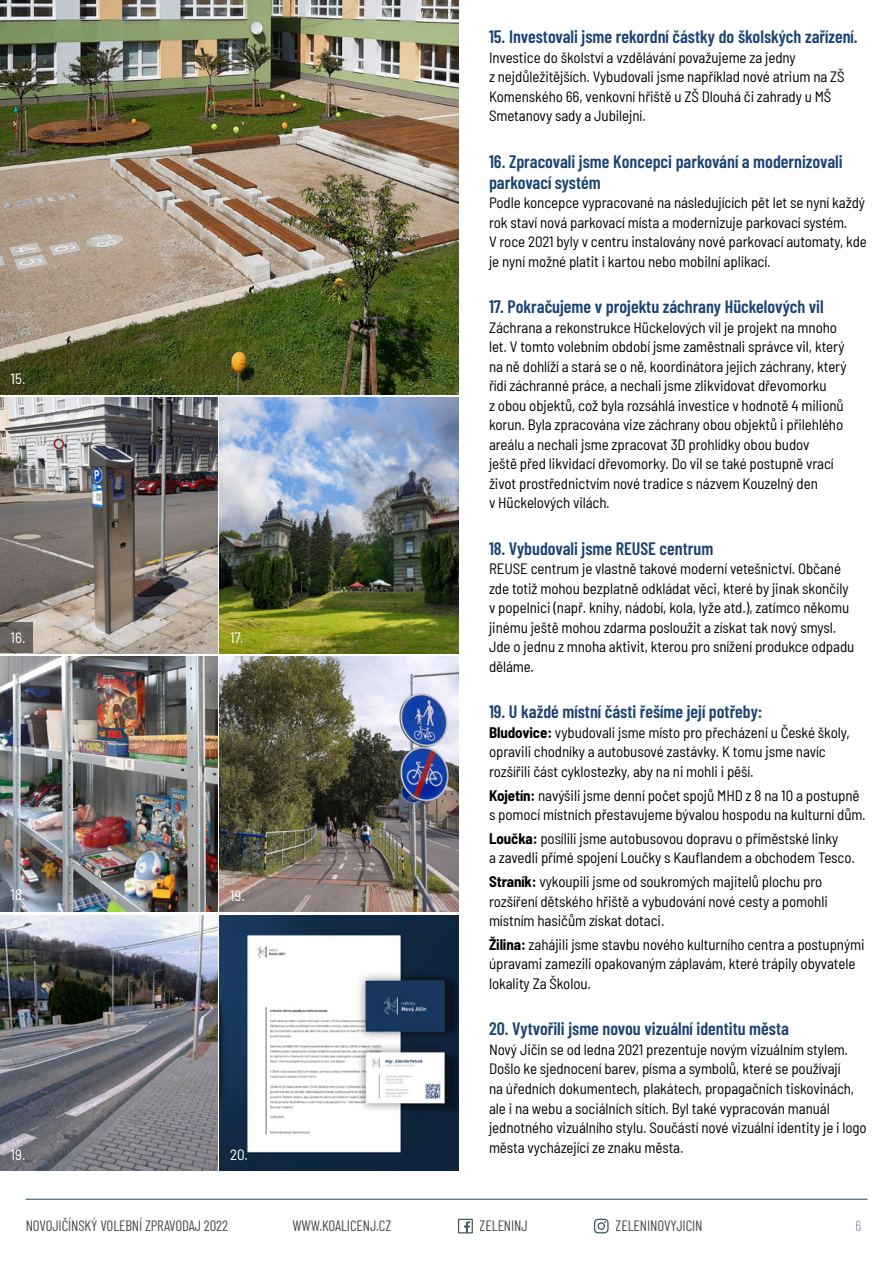
<style>
.page{position:relative;width:893px;height:1263px;background:#fff}
.page>*{position:absolute;margin:0;border:0;box-sizing:border-box;transform-origin:0 0}
.Nadpis_02_s_odrážkou{font:600 18px/21px "Barlow Condensed";color:#1c4373}
.Základní_text{font:semi-condensed 15px/19.5px "Barlow";letter-spacing:-.005em;color:#000}
.t1{font:15px "Barlow Condensed";letter-spacing:-.01em;color:#000}
.Základní_text-2{font:semi-condensed 15px "Barlow";color:#fff}
.t2{font:15px "Barlow Condensed";color:#1c4373}
.s1{font-weight:700}
</style>
<div class="page">
<hr style="left:26px;top:1199px;width:841px;height:1px;background:#1c4373">
<svg style="left:458px;top:1219px;width:15px;height:14px"></svg>
<svg style="left:594px;top:1219px;width:15px;height:14px"></svg>
<img style="left:0;top:398px;width:217px;height:255px">
<img style="left:0;top:656px;width:217px;height:256px">
<img style="left:0;top:915px;width:217px;height:255px">
<img style="left:0;top:0;width:459px;height:394px">
<img style="left:219px;top:398px;width:240px;height:255px">
<img style="left:219px;top:656px;width:240px;height:256px">
<img style="left:219px;top:915px;width:240px;height:255px">
<svg style="left:0;top:623px;width:32px;height:30px"></svg>
<p class="Základní_text-2" style="left:11px;top:368px;width:16px">15.</p>
<p class="Základní_text-2" style="left:11px;top:626px;width:16px">16.</p>
<p class="Základní_text-2" style="left:230px;top:626px;width:15px">17.</p>
<p class="Základní_text-2" style="left:11px;top:884px;width:17px">18.</p>
<p class="Základní_text-2" style="left:230px;top:885px;width:16px">19.</p>
<p class="Základní_text-2" style="left:11px;top:1144px;width:16px">19.</p>
<p class="Základní_text-2" style="left:230px;top:1144px;width:20px">20.</p>
<p class="Nadpis_02_s_odrážkou" style="left:489px;top:25px;width:370px">15. Investovali jsme rekordní částky do školských zařízení.</p>
<p class="Základní_text" style="left:489px;top:47px;width:357px">Investice do školství a vzdělávání považujeme za jedny<br>z nejdůležitějších. Vybudovali jsme například nové atrium na ZŠ Komenského 66, venkovní hřiště u ZŠ Dlouhá či zahrady u MŠ Smetanovy sady a Jubilejní.</p>
<p class="Nadpis_02_s_odrážkou" style="left:489px;top:150px;width:355px">16. Zpracovali jsme Koncepci parkování a modernizovali parkovací systém</p>
<p class="Základní_text" style="left:489px;top:192px;width:379px">Podle koncepce vypracované na následujících pět let se nyní každý rok staví nová parkovací místa a modernizuje parkovací systém.<br>V roce 2021 byly v centru instalovány nové parkovací automaty, kde je nyní možné platit i kartou nebo mobilní aplikací.</p>
<p class="Nadpis_02_s_odrážkou" style="left:489px;top:295px;width:336px">17. Pokračujeme v projektu záchrany Hückelových vil</p>
<p class="Základní_text" style="left:489px;top:317px;width:359px">Záchrana a rekonstrukce Hückelových vil je projekt na mnoho let. V tomto volebním období jsme zaměstnali správce vil, který na ně dohlíží a stará se o ně, koordinátora jejich záchrany, který řídí záchranné práce, a nechali jsme zlikvidovat dřevomorku<br>z obou objektů, což byla rozsáhlá investice v hodnotě 4 milionů korun. Byla zpracována vize záchrany obou objektů i přilehlého areálu a nechali jsme zpracovat 3D prohlídky obou budov<br>ještě před likvidací dřevomorky. Do vil se také postupně vrací život prostřednictvím nové tradice s názvem Kouzelný den<br>v Hückelových vilách.</p>
<p class="Nadpis_02_s_odrážkou" style="left:489px;top:537px;width:226px">18. Vybudovali jsme REUSE centrum</p>
<p class="Základní_text" style="left:489px;top:558px;width:367px">REUSE centrum je vlastně takové moderní vetešnictví. Občané zde totiž mohou bezplatně odkládat věci, které by jinak skončily v popelnici (např. knihy, nádobí, kola, lyže atd.), zatímco někomu jinému ještě mohou zdarma posloužit a získat tak nový smysl.<br>Jde o jednu z mnoha aktivit, kterou pro snížení produkce odpadu děláme.</p>
<p class="Nadpis_02_s_odrážkou" style="left:489px;top:700px;width:275px">19. U každé místní části řešíme její potřeby:</p>
<p class="Základní_text" style="left:489px;top:722px;width:362px"><span class="s1">Bludovice:</span> vybudovali jsme místo pro přecházení u České školy, opravili chodníky a autobusové zastávky. K tomu jsme navíc rozšířili část cyklostezky, aby na ni mohli i pěší.</p>
<p class="Základní_text" style="left:489px;top:784px;width:378px"><span class="s1">Kojetín:</span> navýšili jsme denní počet spojů MHD z 8 na 10 a postupně s pomocí místních přestavujeme bývalou hospodu na kulturní dům.</p>
<p class="Základní_text" style="left:489px;top:828px;width:367px"><span class="s1">Loučka:</span> posílili jsme autobusovou dopravu o příměstské linky<br>a zavedli přímé spojení Loučky s Kauflandem a obchodem Tesco.</p>
<p class="Základní_text" style="left:489px;top:871px;width:340px"><span class="s1">Straník:</span> vykoupili jsme od soukromých majitelů plochu pro rozšíření dětského hřiště a vybudování nové cesty a pomohli místním hasičům získat dotaci.</p>
<p class="Základní_text" style="left:489px;top:934px;width:377px"><span class="s1">Žilina:</span> zahájili jsme stavbu nového kulturního centra a postupnými úpravami zamezili opakovaným záplavám, které trápily obyvatele lokality Za Školou.</p>
<p class="Nadpis_02_s_odrážkou" style="left:489px;top:1017px;width:301px">20. Vytvořili jsme novou vizuální identitu města</p>
<p class="Základní_text" style="left:489px;top:1039px;width:379px">Nový Jičín se od ledna 2021 prezentuje novým vizuálním stylem.<br>Došlo ke sjednocení barev, písma a symbolů, které se používají<br>na úředních dokumentech, plakátech, propagačních tiskovinách, ale i na webu a sociálních sítích. Byl také vypracován manuál jednotného vizuálního stylu. Součástí nové vizuální identity je i logo města vycházející ze znaku města.</p>
<p class="t1" style="left:26px;top:1215px;width:204px">NOVOJIČÍNSKÝ VOLEBNÍ ZPRAVODAJ 2022</p>
<p class="t1" style="left:292px;top:1215px;width:100px">WWW.KOALICENJ.CZ</p>
<p class="t1" style="left:480px;top:1215px;width:50px">ZELENINJ</p>
<p class="t1" style="left:616px;top:1215px;width:88px">ZELENINOVYJICIN</p>
<p class="t2" style="left:856px;top:1215px;width:8px">6</p>
</div>
